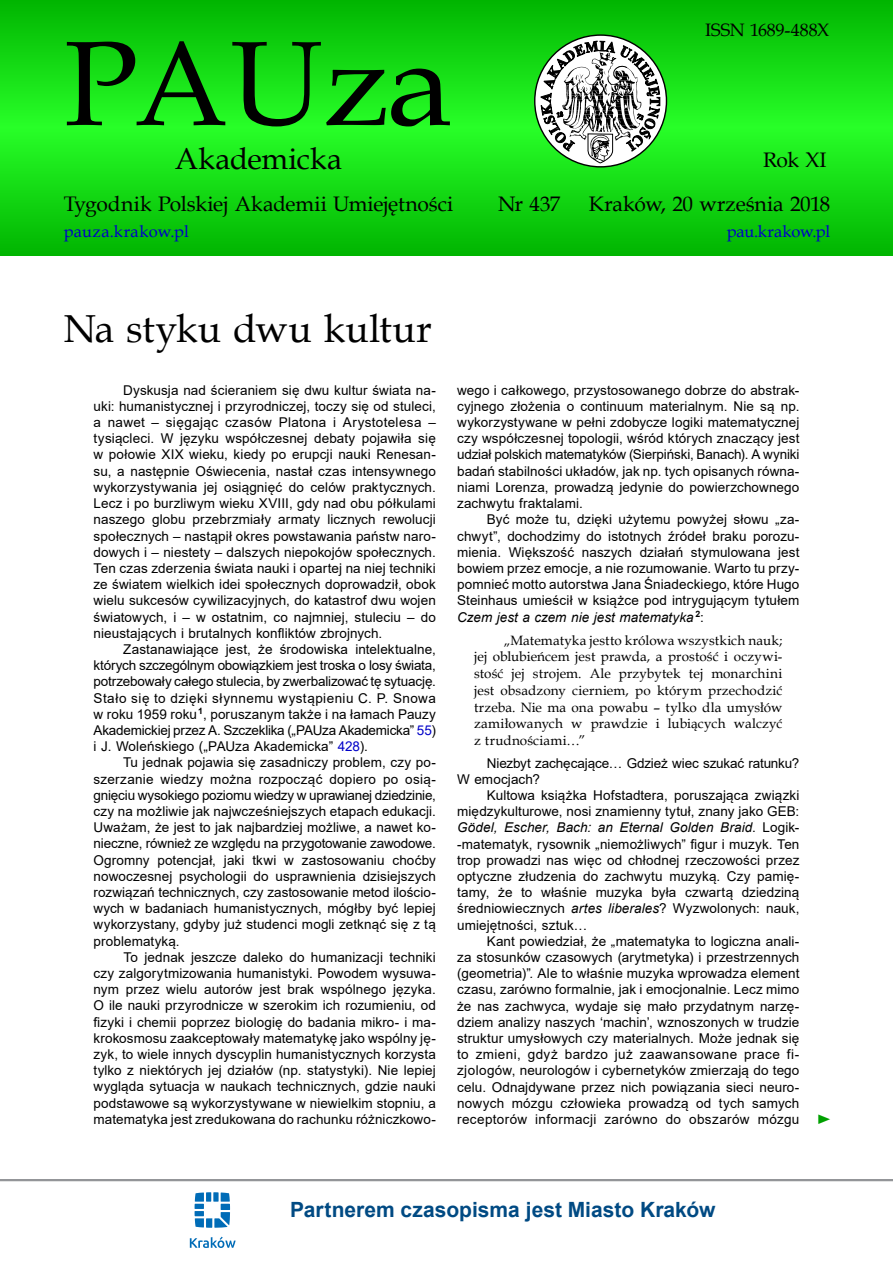
<style>
.page{position:relative;width:893px;height:1263px;background:#fff}
.page>*{position:absolute;margin:0;border:0;box-sizing:border-box;transform-origin:0 0}
.t1{font:120px "Book Antiqua";letter-spacing:-.01em;color:#000}
.t2{font:39px "Book Antiqua";color:#000}
.t3{font:30px "Book Antiqua";color:#000}
.t4{font:21px/44px "Book Antiqua";letter-spacing:-.005em;color:#000;text-align:right}
.t5{font:700 21px "Arial";color:#004a83}
.t6{font:18px "Book Antiqua";letter-spacing:-.005em;color:#000}
.t7{font:16.5px "Book Antiqua";letter-spacing:.005em;color:#0000c8}
.t8{font:13.5px/16.2px "Arial";letter-spacing:.005em;color:#000;text-align:justify}
.t9{font:13.5px/16.8px "Book Antiqua";letter-spacing:.005em;color:#000;text-align:justify}
.t10{font:13.5px "Times New Roman";color:#00a000;scale:1.22 1}
.s1{color:#0000c8}
.s2{font-style:italic}
</style>
<div class="page">
<svg style="left:0;top:0;width:893px;height:255px;background:#13d813"></svg>
<svg style="left:535px;top:35px;width:131px;height:132px"></svg>
<svg style="left:540px;top:32px;width:120px;height:131px"></svg>
<hr style="left:0;top:1179px;width:893px;height:2px;background:#939598">
<svg style="left:195px;top:1192px;width:35px;height:36px"></svg>
<svg style="left:190px;top:1236px;width:46px;height:12px"></svg>
<h1 class="t1" style="left:64px;top:1px;width:390px">PAUza</h1>
<h3 class="t3" style="left:175px;top:138px;width:169px">Akademicka</h3>
<h3 class="t4" style="left:64px;top:182px;width:391px">Tygodnik Polskiej Akademii Umiejętności</h3>
<h3 class="t4" style="left:498px;top:181px;width:64px">Nr 437</h3>
<h3 class="t6" style="left:705px;top:18px;width:126px">ISSN 1689-488X</h3>
<h3 class="t4" style="left:589px;top:138px;width:243px">Rok XI<br>Kraków, 20 września 2018</h3>
<p class="t7" style="left:64px;top:220px;width:127px">pauza.krakow.pl</p>
<p class="t7" style="left:727px;top:219px;width:105px">pau.krakow.pl</p>
<h2 class="t2" style="left:64px;top:302px;width:370px">Na styku dwu kultur</h2>
<p class="t8" style="left:94px;top:382px;width:344px;text-indent:30px">Dyskusja nad ścieraniem się dwu kultur świata na&shy;uki: humanistycznej i przyrodniczej, toczy się od stuleci, a nawet – sięgając czasów Platona i Arystotelesa – tysiącleci. W języku współczesnej debaty pojawiła się w połowie XIX wieku, kiedy po erupcji nauki Renesan&shy;su, a następnie Oświecenia, nastał czas intensywnego wykorzystywania jej osiągnięć do celów praktycznych.<br>Lecz i po burzliwym wieku XVIII, gdy nad obu półkulami naszego globu przebrzmiały armaty licznych rewolucji społecznych – nastąpił okres powstawania państw naro&shy;dowych i – niestety – dalszych niepokojów społecznych.<br>Ten czas zderzenia świata nauki i opartej na niej techniki ze światem wielkich idei społecznych doprowadził, obok wielu sukcesów cywilizacyjnych, do katastrof dwu wojen światowych, i – w ostatnim, co najmniej, stuleciu – do nieustających i brutalnych konfliktów zbrojnych.</p>
<p class="t8" style="left:94px;top:641px;width:344px;text-indent:30px">Zastanawiające jest, że środowiska intelektualne, których szczególnym obowiązkiem jest troska o losy świata, potrzebowały całego stulecia, by zwerbalizować tę sytuację.<br>Stało się to dzięki słynnemu wystąpieniu C. P. Snowa w roku 1959 roku<sup>1</sup>, poruszanym także i na łamach Pauzy Akademickiej przez A. Szczeklika („PAUza Akademicka” <span class="s1">55</span>) i J. Woleńskiego („PAUza Akademicka” <span class="s1">428</span>).</p>
<p class="t8" style="left:94px;top:754px;width:344px;text-indent:30px">Tu jednak pojawia się zasadniczy problem, czy po&shy;szerzanie wiedzy można rozpocząć dopiero po osią&shy;gnięciu wysokiego poziomu wiedzy w uprawianej dziedzinie, czy na możliwie jak najwcześniejszych etapach edukacji.<br>Uważam, że jest to jak najbardziej możliwe, a nawet ko&shy;nieczne, również ze względu na przygotowanie zawodowe.<br>Ogromny potencjał, jaki tkwi w zastosowaniu choćby nowoczesnej psychologii do usprawnienia dzisiejszych rozwiązań technicznych, czy zastosowanie metod ilościo&shy;wych w badaniach humanistycznych, mógłby być lepiej wykorzystany, gdyby już studenci mogli zetknąć się z tą problematyką.</p>
<p class="t8" style="left:94px;top:949px;width:344px;text-indent:30px">To jednak jeszcze daleko do humanizacji techniki czy zalgorytmizowania humanistyki. Powodem wysuwa&shy;nym przez wielu autorów jest brak wspólnego języka.<br>O ile nauki przyrodnicze w szerokim ich rozumieniu, od fizyki i chemii poprzez biologię do badania mikro- i ma&shy;krokosmosu zaakceptowały matematykę jako wspólny ję&shy;zyk, to wiele innych dyscyplin humanistycznych korzysta tylko z niektórych jej działów (np. statystyki). Nie lepiej wygląda sytuacja w naukach technicznych, gdzie nauki podstawowe są wykorzystywane w niewielkim stopniu, a matematyka jest zredukowana do rachunku różniczkowo-</p>
<p class="t8" style="left:457px;top:382px;width:344px">wego i całkowego, przystosowanego dobrze do abstrak&shy;cyjnego złożenia o continuum materialnym. Nie są np. wykorzystywane w pełni zdobycze logiki matematycznej czy współczesnej topologii, wśród których znaczący jest udział polskich matematyków (Sierpiński, Banach). A wyniki badań stabilności układów, jak np. tych opisanych równa&shy;niami Lorenza, prowadzą jedynie do powierzchownego zachwytu fraktalami.</p>
<p class="t8" style="left:457px;top:511px;width:344px;text-indent:30px">Być może tu, dzięki użytemu powyżej słowu „za&shy;chwyt”, dochodzimy do istotnych źródeł braku porozu&shy;mienia. Większość naszych działań stymulowana jest bowiem przez emocje, a nie rozumowanie. Warto tu przy&shy;pomnieć motto autorstwa Jana Śniadeckiego, które Hugo Steinhaus umieścił w książce pod intrygującym tytułem <span class="s2">Czem jest a czem nie jest matematyka</span> <sup>2</sup>:</p>
<p class="t9" style="left:474px;top:631px;width:310px;text-indent:30px">„Matematyka jestto królowa wszystkich nauk; jej oblubieńcem jest prawda, a prostość i oczywi&shy;stość jej strojem. Ale przybytek tej monarchini jest obsadzony cierniem, po którym przechodzić trzeba. Nie ma ona powabu – tylko dla umysłów zamiłowanych w prawdzie i lubiących walczyć z trudnościami…”</p>
<p class="t8" style="left:457px;top:755px;width:344px;text-indent:30px">Niezbyt zachęcające… Gdzież wiec szukać ratunku?<br>W emocjach?</p>
<p class="t8" style="left:457px;top:787px;width:344px;text-indent:30px">Kultowa książka Hofstadtera, poruszająca związki międzykulturowe, nosi znamienny tytuł, znany jako GEB:<br><span class="s2">Gödel, Escher, Bach: an Eternal Golden Braid</span>. Logik--matematyk, rysownik „niemożliwych” figur i muzyk. Ten trop prowadzi nas więc od chłodnej rzeczowości przez optyczne złudzenia do zachwytu muzyką. Czy pamię&shy;tamy, że to właśnie muzyka była czwartą dziedziną średniowiecznych <span class="s2">artes liberales</span>? Wyzwolonych: nauk, umiejętności, sztuk…</p>
<p class="t8" style="left:457px;top:933px;width:344px;text-indent:30px">Kant powiedział, że „matematyka to logiczna anali&shy;za stosunków czasowych (arytmetyka) i przestrzennych (geometria)”<span class="s2">.</span> Ale to właśnie muzyka wprowadza element czasu, zarówno formalnie, jak i emocjonalnie. Lecz mimo że nas zachwyca, wydaje się mało przydatnym narzę&shy;dziem analizy naszych ‘machin’, wznoszonych w trudzie struktur umysłowych czy materialnych. Może jednak się to zmieni, gdyż bardzo już zaawansowane prace fi&shy;zjologów, neurologów i cybernetyków zmierzają do tego celu. Odnajdywane przez nich powiązania sieci neuro&shy;nowych mózgu człowieka prowadzą od tych samych receptorów informacji zarówno do obszarów mózgu</p>
<p class="t10" style="left:816px;top:1110px;width:15px">►</p>
<h3 class="t5" style="left:290px;top:1194px;width:427px">Partnerem czasopisma jest Miasto Kraków</h3>
</div>
